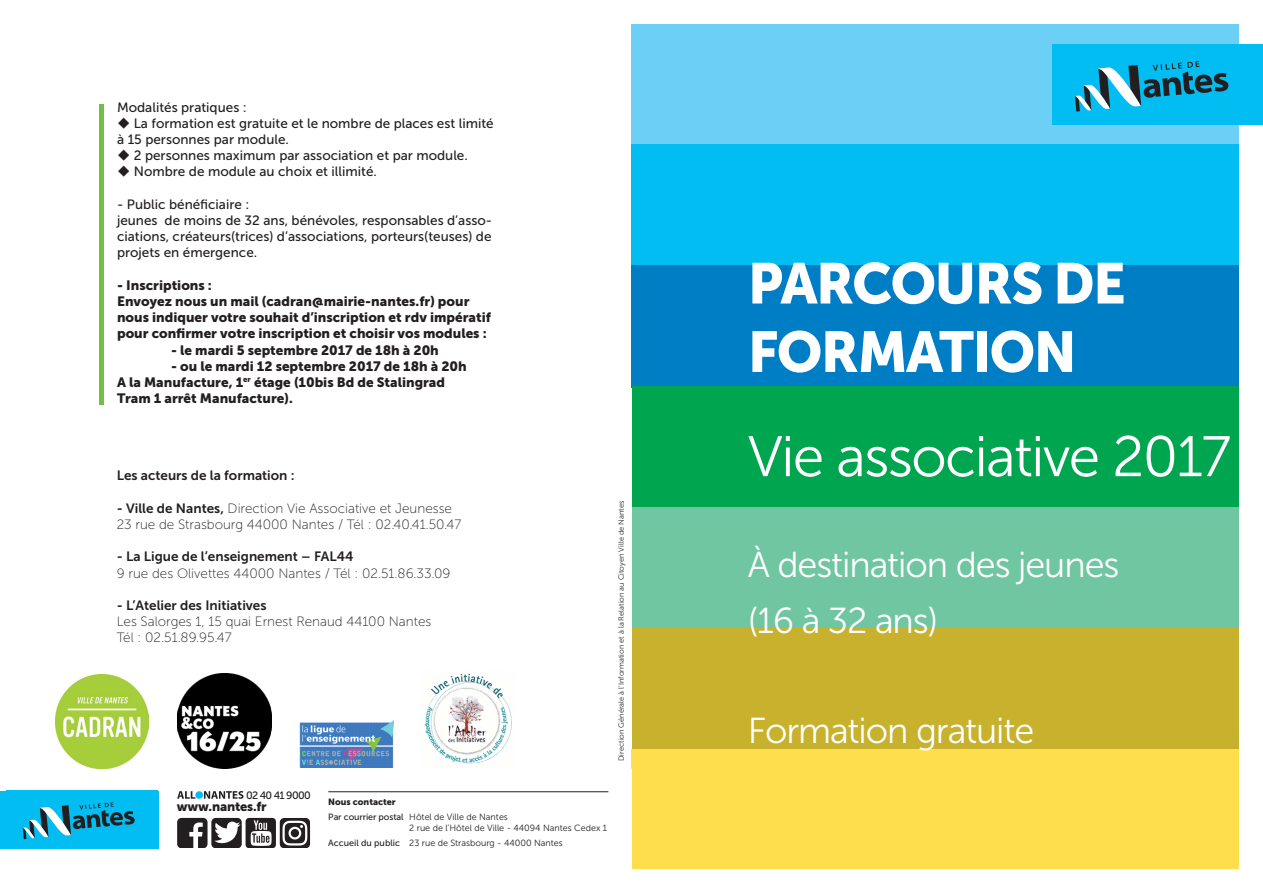
<style>
.page{position:relative;width:1263px;height:893px;background:#fff}
.page>*{position:absolute;margin:0;border:0;box-sizing:border-box;transform-origin:0 0}
.t1{font:57px/68.4px "Museo Sans 900";letter-spacing:-.03em;color:#fff}
.t2{font:57px "Museo Sans 300";letter-spacing:-.03em;color:#fff}
.t3{font:36px/55.1px "Museo Sans 300";letter-spacing:-.03em;color:#fff}
.t4{font:13.5px/16.2px "Museo Sans 500";color:#231f20}
.t5{font:13.5px/16.2px "Museo Sans 900";color:#231f20}
.t6{font:13.5px/16.2px "Museo Sans 100";color:#231f20}
.t7{font:13.5px "Museo Sans 700";color:#231f20}
.t8{font:12.9px "Museo Sans 900";letter-spacing:-.015em;color:#231f20}
.t9{font:10.65px "Museo Sans 500";letter-spacing:-.06em;color:#231f20}
.t10{font:9px/10.8px "Museo Sans 300";color:#231f20}
.t11{font:9px "Museo Sans 900";color:#231f20}
.t12{font:7.5px "Museo Sans 300";color:#231f20}
.s1{font-family:"Museo Sans 700"}
.s2{font-family:"Museo Sans 500"}
</style>
<div class="page">
<div style="left:99px;top:104px;width:5px;height:300px;background:#71bf44"></div>
<img style="left:55px;top:675px;width:94px;height:93px">
<img style="left:178px;top:674px;width:93px;height:94px">
<img style="left:300px;top:721px;width:93px;height:46px">
<img style="left:424px;top:670px;width:89px;height:97px">
<div style="left:631px;top:24px;width:619px;height:121px;background:#6bcff6"></div>
<div style="left:632px;top:144px;width:619px;height:121px;background:#01bdf2"></div>
<div style="left:632px;top:265px;width:619px;height:122px;background:#007ec5"></div>
<div style="left:632px;top:387px;width:619px;height:121px;background:#00a54f"></div>
<div style="left:632px;top:507px;width:619px;height:121px;background:#70c6a0"></div>
<div style="left:632px;top:628px;width:619px;height:121px;background:#c7b12d"></div>
<div style="left:632px;top:750px;width:619px;height:121px;background:#ffde4e"></div>
<div style="left:1239px;top:0;width:24px;height:893px;background:#fff"></div>
<div style="left:0;top:870px;width:1263px;height:23px;background:#fff"></div>
<div style="left:0;top:791px;width:158px;height:57px;background:#01bdf2"></div>
<div style="left:6px;top:790px;width:152px;height:59px;background:#01bdf2"></div>
<svg style="left:23px;top:802px;width:112px;height:37px"></svg>
<svg style="left:177px;top:791px;width:66px;height:8px"></svg>
<svg style="left:177px;top:818px;width:133px;height:30px"></svg>
<hr style="left:328px;top:791px;width:280px;height:1px;background:#231f20">
<div style="left:1052px;top:45px;width:209px;height:80px;background:#01bdf2"></div>
<svg style="left:1075px;top:61px;width:154px;height:51px"></svg>
<p class="t4" style="left:117px;top:99px;width:131px">Modalités pratiques :</p>
<p class="t4" style="left:117px;top:115px;width:378px">◆ La formation est gratuite et le nombre de places est limité à 15 personnes par module.</p>
<p class="t4" style="left:117px;top:147px;width:352px">◆ 2 personnes maximum par association et par module.</p>
<p class="t4" style="left:117px;top:164px;width:261px">◆ Nombre de module au choix et illimité.</p>
<p class="t4" style="left:117px;top:196px;width:377px">- Public bénéficiaire :<br>jeunes de moins de 32 ans, bénévoles, responsables d’asso&shy;ciations, créateurs(trices) d’associations, porteurs(teuses) de projets en émergence.</p>
<p class="t5" style="left:117px;top:277px;width:375px">- I nscriptions :<br>Envoyez nous un mail (cadran@mairie-nantes.fr) pour nous indiquer votre souhait d’inscription et rdv impératif pour confirmer votre inscription et choisir vos modules :</p>
<p class="t5" style="left:171px;top:342px;width:269px">- le mardi 5 septembre 2017 de 18h à 20h</p>
<p class="t5" style="left:117px;top:358px;width:351px;text-indent:54px">- ou le mardi 12 septembre 2017 de 18h à 20h<br>A la Manufacture, 1<sup>er</sup> étage (10bis Bd de Stalingrad<br>Tram 1 arrêt Manufacture).</p>
<p class="t7" style="left:117px;top:468px;width:180px">Les acteurs de la formation :</p>
<p class="t6" style="left:117px;top:500px;width:346px"><span class="s1">- Ville de Nantes,</span> Direction Vie Associative et Jeunesse<br>23 rue de Strasbourg 44000 Nantes / Tél : 02.40.41.50.47</p>
<p class="t7" style="left:117px;top:549px;width:238px">- La Ligue de l’enseignement – FAL44</p>
<p class="t6" style="left:117px;top:565px;width:335px">9 rue des Olivettes 44000 Nantes / Tél : 02.51.86.33.09</p>
<p class="t7" style="left:117px;top:598px;width:151px">- L’Atelier des Initiatives</p>
<p class="t6" style="left:117px;top:613px;width:316px">Les Salorges 1, 15 quai Ernest Renaud 44100 Nantes<br>Tél : 02.51.89.95.47</p>
<p class="t12" style="left:617px;top:761px;width:262px;rotate:-90deg">Direction Générale à l’Information et à la Relation au Citoyen Ville de Nantes</p>
<p class="t9" style="left:246px;top:789px;width:66px">02 40 41 9000</p>
<p class="t8" style="left:177px;top:800px;width:91px">www.nantes.fr</p>
<p class="t11" style="left:328px;top:796px;width:69px">Nous contacter</p>
<p class="t10" style="left:409px;top:811px;width:199px;text-indent:-81px"><span class="s2">Par courrier postal</span> H ôtel de Ville de Nantes<br>2 rue de l’H ôtel de Ville - 44094 Nantes Cedex 1</p>
<p class="t10" style="left:328px;top:837px;width:236px"><span class="s2">Accueil du public</span> 23 rue de Strasbourg - 44000 Nantes</p>
<h1 class="t1" style="left:748px;top:249px;width:380px">Parcours de formation</h1>
<h1 class="t2" style="left:748px;top:426px;width:485px">Vie associative 2017</h1>
<h2 class="t3" style="left:748px;top:538px;width:373px">À destination des jeunes (16 à 32 ans)</h2>
<h2 class="t3" style="left:748px;top:703px;width:288px">Formation gratuite</h2>
</div>
